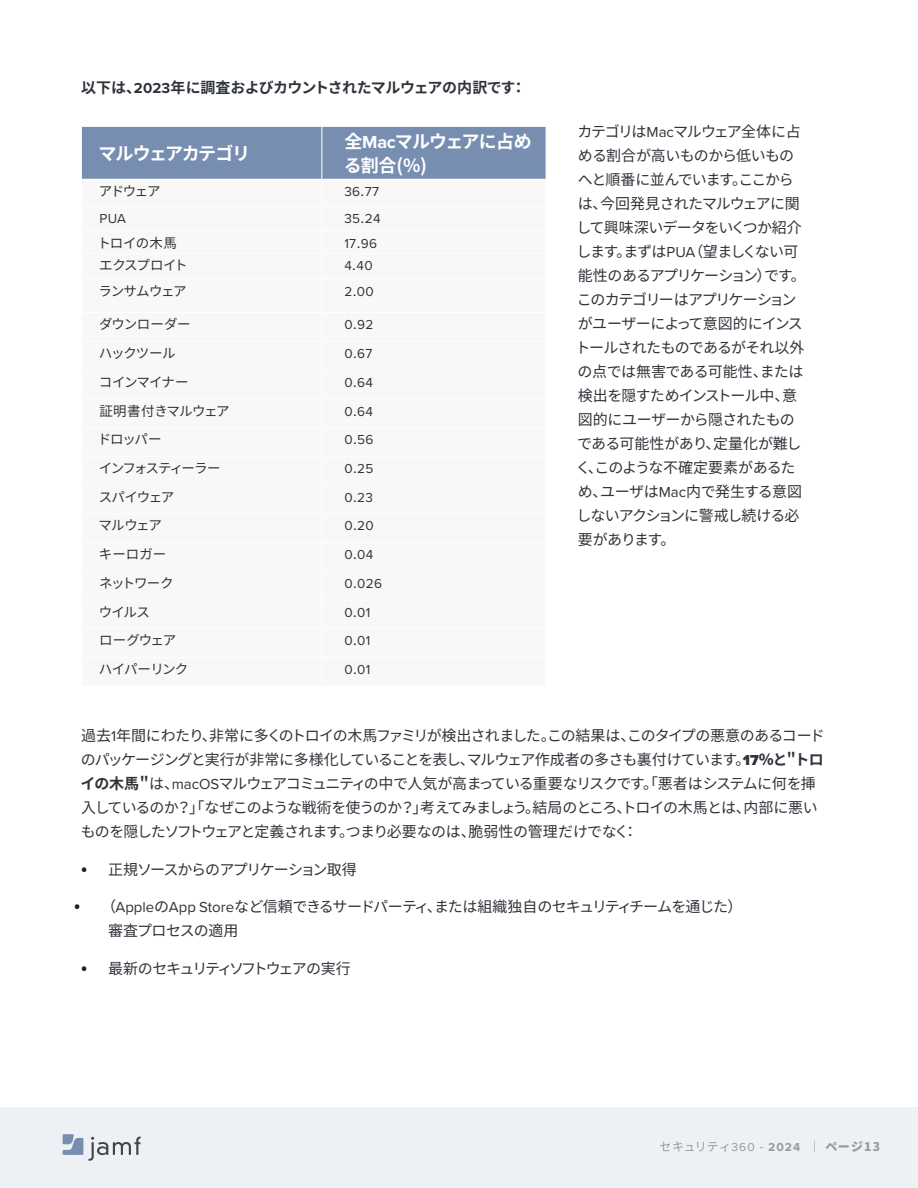
<style>
.page{position:relative;width:918px;height:1188px;background:#fff}
.page>*{position:absolute;margin:0;border:0;box-sizing:border-box;transform-origin:0 0}
.dash_list{font:700 18px/24px "Noto Sans CJ Kjp";letter-spacing:-.05em;color:#fff}
.dash_list-2{font:700 18px "Noto Sans CJ Kjp";letter-spacing:-.08em;color:#fff}
.t1{font:15px/24px "Noto Sans CJ Kjp";letter-spacing:-.055em;color:#2f343a}
.t2{font:700 15px "Noto Sans CJ Kjp";letter-spacing:-.035em;color:#2f343a}
.t3{font:15px "Noto Sans CJ Kjp";letter-spacing:-.115em;color:#2f343a}
.t4{font:13.5px "Noto Sans CJ Kjp";letter-spacing:-.065em;color:#2f343a}
.t5{font:13.5px "Proxima Nova";letter-spacing:.03em;color:#2f343a}
.t6{font:13.5px "Noto Sans CJ Kjp";letter-spacing:-.02em;color:#2f343a}
.t7{font:13.5px "Noto Sans CJ Kjp";letter-spacing:-.13em;color:#2f343a}
.t8{font:13.5px "Noto Sans CJ Kjp";letter-spacing:-.045em;color:#2f343a}
.t9{font:12px "Noto Sans CJ Kjp";letter-spacing:.005em;color:#979a9d}
.s1{font-family:"Proxima Nova"}
.s2{font-family:"Noto Sans CJ Kjp"}
.s3{font-family:"Proxima Nova";font-weight:900}
.s4{font-weight:900}
.s5{font-weight:700}
.s6{font-size:18px;color:#231f20}
.s7{font-family:"Proxima Nova";font-weight:700}
</style>
<div class="page">
<div style="left:0;top:1107px;width:918px;height:81px;background:#edf0f5"></div>
<svg style="left:89px;top:1136px;width:52px;height:25px"></svg>
<svg style="left:63px;top:1134px;width:20px;height:21px"></svg>
<div style="left:81px;top:126px;width:465px;height:53px;background:#788eb0"></div>
<p class="t2" style="left:81px;top:79px;width:447px">以下は、<span class="s1">2023</span>年に調査およびカウントされたマルウェアの内訳です：</p>
<p class="dash_list-2" style="left:98px;top:143px;width:153px">マルウェアカテゴリ</p>
<p class="dash_list" style="left:344px;top:130px;width:190px">全<span class="s1">Mac</span>マルウェアに占める割合(%)</p>
<p class="t4" style="left:99px;top:183px;width:63px">アドウェア</p>
<p class="t5" style="left:344px;top:181px;width:36px">36<span class="s2">.</span>77</p>
<p class="t5" style="left:99px;top:208px;width:28px">PUA</p>
<p class="t5" style="left:344px;top:208px;width:38px">35<span class="s2">.</span>24</p>
<p class="t4" style="left:97px;top:235px;width:81px">トロイの木馬</p>
<p class="t5" style="left:344px;top:233px;width:34px">17<span class="s2">.</span>96</p>
<p class="t4" style="left:99px;top:258px;width:90px">エクスプロイト</p>
<p class="t5" style="left:344px;top:256px;width:30px">4<span class="s2">.</span>40</p>
<p class="t4" style="left:98px;top:283px;width:90px">ランサムウェア</p>
<p class="t5" style="left:344px;top:281px;width:31px">2<span class="s2">.</span>00</p>
<p class="t8" style="left:99px;top:317px;width:93px">ダウンローダー</p>
<p class="t5" style="left:344px;top:315px;width:31px">0<span class="s2">.</span>92</p>
<p class="t4" style="left:99px;top:346px;width:78px">ハックツール</p>
<p class="t5" style="left:344px;top:343px;width:30px">0<span class="s2">.</span>67</p>
<p class="t4" style="left:99px;top:374px;width:91px">コインマイナー</p>
<p class="t5" style="left:344px;top:372px;width:30px">0<span class="s2">.</span>64</p>
<p class="t6" style="left:99px;top:403px;width:132px">証明書付きマルウェア</p>
<p class="t5" style="left:344px;top:401px;width:30px">0<span class="s2">.</span>64</p>
<p class="t4" style="left:98px;top:432px;width:65px">ドロッパー</p>
<p class="t5" style="left:344px;top:430px;width:31px">0<span class="s2">.</span>56</p>
<p class="t7" style="left:99px;top:460px;width:123px">インフォスティーラー</p>
<p class="t5" style="left:344px;top:458px;width:31px">0<span class="s2">.</span>25</p>
<p class="t4" style="left:99px;top:489px;width:77px">スパイウェア</p>
<p class="t5" style="left:344px;top:487px;width:30px">0<span class="s2">.</span>23</p>
<p class="t4" style="left:99px;top:518px;width:65px">マルウェア</p>
<p class="t5" style="left:344px;top:516px;width:31px">0<span class="s2">.</span>20</p>
<p class="t4" style="left:99px;top:547px;width:69px">キーロガー</p>
<p class="t5" style="left:344px;top:545px;width:31px">0<span class="s2">.</span>04</p>
<p class="t4" style="left:99px;top:575px;width:76px">ネットワーク</p>
<p class="t5" style="left:344px;top:573px;width:39px">0<span class="s2">.</span>026</p>
<p class="t4" style="left:99px;top:604px;width:53px">ウイルス</p>
<p class="t5" style="left:344px;top:602px;width:28px">0<span class="s2">.</span>01</p>
<p class="t4" style="left:99px;top:633px;width:79px">ローグウェア</p>
<p class="t5" style="left:344px;top:631px;width:28px">0<span class="s2">.</span>01</p>
<p class="t4" style="left:99px;top:662px;width:91px">ハイパーリンク</p>
<p class="t5" style="left:344px;top:660px;width:28px">0<span class="s2">.</span>01</p>
<p class="t1" style="left:576px;top:120px;width:232px">カテゴリは<span class="s1">Mac</span>マルウェア全体に占める割合が高いものから低いものへと順番に並んでいます。ここからは、今回発見されたマルウェアに関して興味深いデータをいくつか紹介します。まずは<span class="s1">PUA</span>（望ましくない可能性のあるアプリケーション）です。このカテゴリーはアプリケーションがユーザーによって意図的にインストールされたものであるがそれ以外の点では無害である可能性、または検出を隠すためインストール中、意図的にユーザーから隠されたものである可能性があり、定量化が難しく、このような不確定要素があるため、ユーザは<span class="s1">Mac</span>内で発生する意図しないアクションに警戒し続ける必要があります。</p>
<p class="t1" style="left:81px;top:724px;width:746px">過去<span class="s1">1</span>年間にわたり、非常に多くのトロイの木馬ファミリが検出されました。この結果は、このタイプの悪意のあるコードのパッケージングと実行が非常に多様化していることを表し、マルウェア作成者の多さも裏付けています。<span class="s3">17</span><span class="s4">％</span><span class="s5">と＂トロイの木馬＂</span>は、<span class="s1">macOS</span>マルウェアコミュニティの中で人気が高まっている重要なリスクです。「悪者はシステムに何を挿入しているのか？」「なぜこのような戦術を使うのか？」考えてみましょう。結局のところ、トロイの木馬とは、内部に悪いものを隠したソフトウェアと定義されます。つまり必要なのは、脆弱性の管理だけでなく：</p>
<p class="t1" style="left:81px;top:858px;width:277px"><span class="s6">•</span> 正規ソースからのアプリケーション取得</p>
<p class="t1" style="left:108px;top:895px;width:636px;text-indent:-34px"><span class="s6">•</span> （<span class="s1">Apple</span>の<span class="s1">App Store</span>など信頼できるサードパーティ、または組織独自のセキュリティチームを通じた）審査プロセスの適用</p>
<p class="t3" style="left:81px;top:960px;width:271px"><span class="s6">•</span> 最新のセキュリティソフトウェアの実行</p>
<p class="t9" style="left:659px;top:1140px;width:222px">セキュリティ<span class="s1">360</span> - <span class="s7">2024</span> <span class="s4">｜ ページ13</span></p>
</div>
